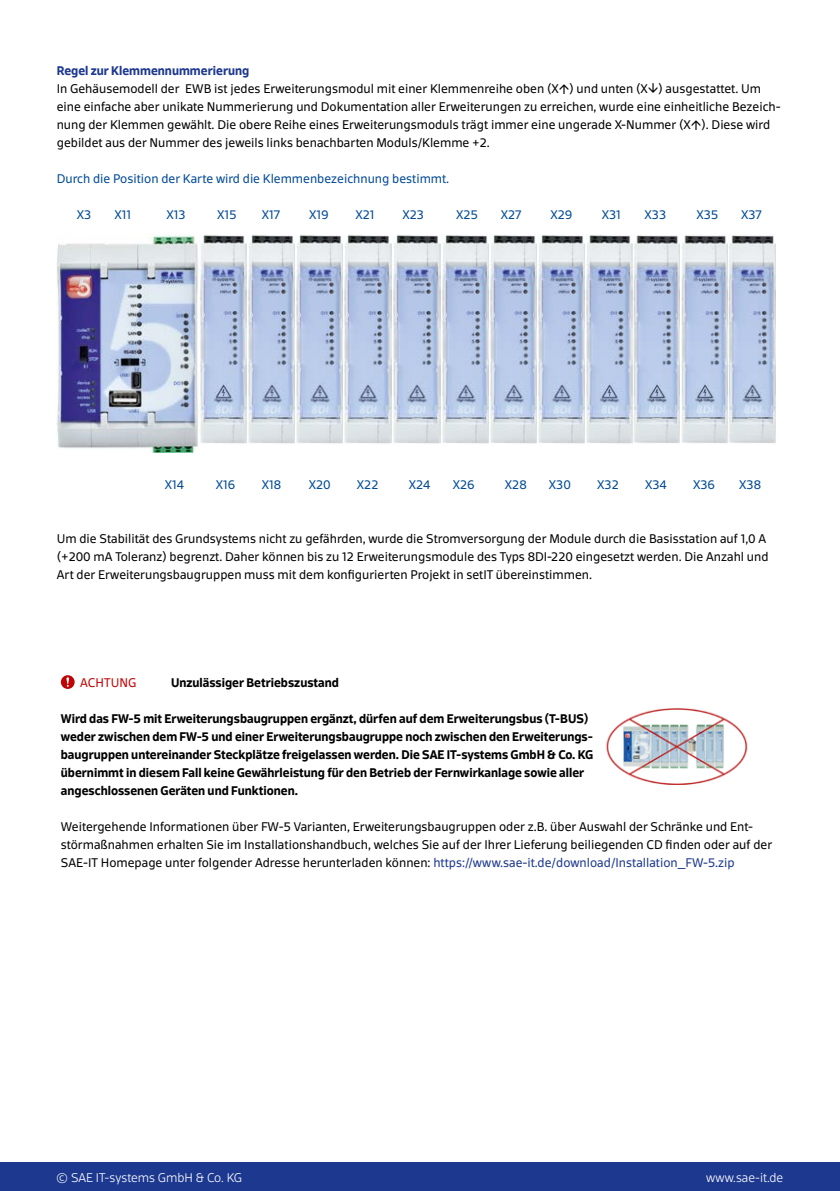
<style>
.page{position:relative;width:840px;height:1191px;background:#fff}
.page>*{position:absolute;margin:0;border:0;box-sizing:border-box;transform-origin:0 0}
.t1{font:12px/18px "Scuba Pro";color:#000}
.t2{font:700 12px/18px "Scuba Pro";color:#000}
.t3{font:12px "Scuba Pro";color:#004a96}
.t4{font:300 12px "Scuba Pro";color:#fff}
.t5{font:700 12px "Scuba Pro";color:#1c388f}
.t6{font:12px "Scuba Pro";letter-spacing:.01em;color:#c00304}
.s1{color:#1c388f}
</style>
<div class="page">
<div style="left:0;top:1162px;width:839px;height:29px;background:#1c388f"></div>
<svg style="left:61px;top:675px;width:14px;height:14px"></svg>
<img style="left:606px;top:708px;width:142px;height:77px">
<img style="left:57px;top:235px;width:141px;height:218px">
<img style="left:200px;top:235px;width:575px;height:209px">
<img style="left:680px;top:235px;width:1px;height:209px">
<p class="t5" style="left:57px;top:63px;width:194px">Regel zur Klemmennummerierung</p>
<p class="t1" style="left:57px;top:79px;width:725px">In Gehäusemodell der EWB ist jedes Erweiterungsmodul mit einer Klemmenreihe oben (X ) und unten (X ) ausgestattet. Um eine einfache aber unikate Nummerierung und Dokumentation aller Erweiterungen zu erreichen, wurde eine einheitliche Bezeich&shy;nung der Klemmen gewählt. Die obere Reihe eines Erweiterungsmoduls trägt immer eine ungerade X-Nummer (X ). Diese wird gebildet aus der Nummer des jeweils links benachbarten Moduls/Klemme +2.</p>
<p class="t3" style="left:57px;top:171px;width:394px">Durch die Position der Karte wird die Klemmenbezeichnung bestimmt.</p>
<p class="t3" style="left:77px;top:207px;width:16px">X3</p>
<p class="t3" style="left:114px;top:207px;width:18px">X11</p>
<p class="t3" style="left:166px;top:207px;width:21px">X13</p>
<p class="t3" style="left:217px;top:207px;width:21px">X15</p>
<p class="t3" style="left:261px;top:207px;width:20px">X17</p>
<p class="t3" style="left:309px;top:207px;width:21px">X19</p>
<p class="t3" style="left:355px;top:207px;width:21px">X21</p>
<p class="t3" style="left:402px;top:207px;width:23px">X23</p>
<p class="t3" style="left:456px;top:207px;width:23px">X25</p>
<p class="t3" style="left:500px;top:207px;width:22px">X27</p>
<p class="t3" style="left:550px;top:207px;width:23px">X29</p>
<p class="t3" style="left:601px;top:207px;width:21px">X31</p>
<p class="t3" style="left:644px;top:207px;width:23px">X33</p>
<p class="t3" style="left:696px;top:207px;width:23px">X35</p>
<p class="t3" style="left:740px;top:207px;width:22px">X37</p>
<p class="t3" style="left:165px;top:477px;width:21px">X14</p>
<p class="t3" style="left:216px;top:477px;width:21px">X16</p>
<p class="t3" style="left:262px;top:477px;width:21px">X18</p>
<p class="t3" style="left:308px;top:477px;width:23px">X20</p>
<p class="t3" style="left:357px;top:477px;width:23px">X22</p>
<p class="t3" style="left:408px;top:477px;width:23px">X24</p>
<p class="t3" style="left:452px;top:477px;width:23px">X26</p>
<p class="t3" style="left:504px;top:477px;width:23px">X28</p>
<p class="t3" style="left:548px;top:477px;width:23px">X30</p>
<p class="t3" style="left:597px;top:477px;width:23px">X32</p>
<p class="t3" style="left:644px;top:477px;width:23px">X34</p>
<p class="t3" style="left:692px;top:477px;width:23px">X36</p>
<p class="t3" style="left:738px;top:477px;width:23px">X38</p>
<p class="t1" style="left:57px;top:529px;width:712px">Um die Stabilität des Grundsystems nicht zu gefährden, wurde die Stromversorgung der Module durch die Basisstation auf 1,0 A (+200 mA Toleranz) begrenzt. Daher können bis zu 12 Erweiterungsmodule des Typs 8DI-220 eingesetzt werden. Die Anzahl und<br>Art der Erweiterungsbaugruppen muss mit dem konfigurierten Projekt in setIT übereinstimmen.</p>
<p class="t6" style="left:80px;top:675px;width:58px">ACHTUNG</p>
<p class="t2" style="left:171px;top:673px;width:169px">Unzulässiger Betriebszustand</p>
<p class="t2" style="left:61px;top:709px;width:533px">Wird das FW-5 mit Erweiterungsbaugruppen ergänzt, dürfen auf dem Erweiterungsbus (T-BUS) weder zwischen dem FW-5 und einer Erweiterungsbaugruppe noch zwischen den Erweiterungs&shy;baugruppen untereinander Steckplätze freigelassen werden. Die SAE IT-systems GmbH &amp; Co. KG übernimmt in diesem Fall keine Gewährleistung für den Betrieb der Fernwirkanlage sowie aller angeschlossenen Geräten und Funktionen.</p>
<p class="t1" style="left:61px;top:817px;width:712px">Weitergehende Informationen über FW-5 Varianten, Erweiterungsbaugruppen oder z.B. über Auswahl der Schränke und Ent&shy;störmaßnahmen erhalten Sie im Installationshandbuch, welches Sie auf der Ihrer Lieferung beiliegenden CD finden oder auf der<br>SAE-IT Homepage unter folgender Adresse herunterladen können: <span class="s1">https://www.sae-it.de/download/Installation_FW-5.zip</span></p>
<p class="t4" style="left:56px;top:1170px;width:187px">© SAE IT-systems GmbH &amp; Co. KG</p>
<p class="t4" style="left:705px;top:1170px;width:78px">www.sae-it.de</p>
</div>
